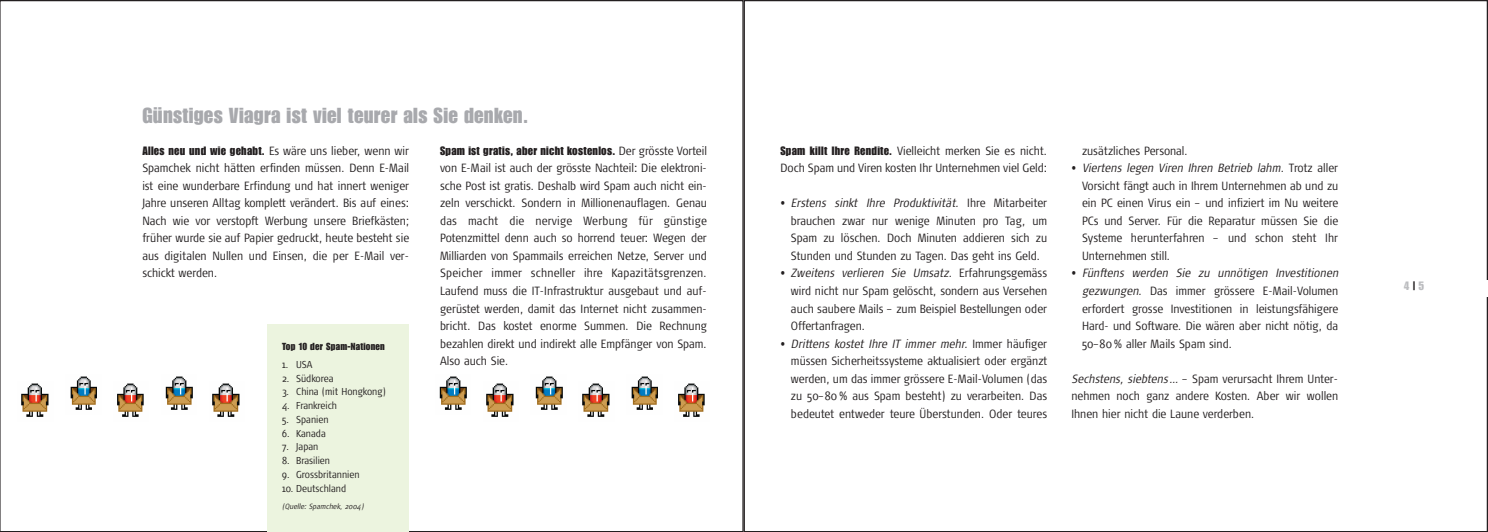
<style>
.page{position:relative;width:1488px;height:532px;background:#fff}
.page>*{position:absolute;margin:0;border:0;box-sizing:border-box;transform-origin:0 0}
.t1{font:21.25px "Impact";letter-spacing:.015em;color:#a8a9ad}
.t2{font:300 11.88px/17.5px "Signa Cond";color:#231f20;text-align:justify}
.t3{font:11.88px "Impact";letter-spacing:.025em;color:#231f20}
.t4{font:11.88px "Impact";color:#bcbdc0}
.t5{font:300 10px "Signa Cond";color:#231f20}
.t6{font:10px "Impact";letter-spacing:.025em;color:#231f20}
.t7{font:italic 300 7.5px "Signa Cond";color:#231f20}
.s1{font-family:"Impact";font-weight:400}
.s2{font-family:"Signa Cond";font-weight:300}
.s3{font-style:italic}
.s4{color:#231f20}
</style>
<div class="page">
<svg style="left:0;top:0;width:743px;height:531px"></svg>
<div style="left:439px;top:142px;width:269px;height:283px;background:#fff"></div>
<div style="left:141px;top:142px;width:269px;height:146px;background:#fff"></div>
<div style="left:267px;top:324px;width:142px;height:207px;background:#ecf4df"></div>
<img style="left:435px;top:374px;width:32px;height:40px">
<img style="left:486px;top:383px;width:28px;height:34px">
<img style="left:535px;top:376px;width:28px;height:34px">
<img style="left:582px;top:383px;width:28px;height:34px">
<img style="left:631px;top:376px;width:27px;height:34px">
<img style="left:678px;top:381px;width:32px;height:40px">
<img style="left:18px;top:381px;width:35px;height:40px">
<img style="left:66px;top:374px;width:35px;height:40px">
<img style="left:113px;top:381px;width:36px;height:40px">
<img style="left:161px;top:374px;width:36px;height:40px">
<img style="left:209px;top:381px;width:36px;height:40px">
<h1 class="t1" style="left:142px;top:108px;width:387px">Günstiges Viagra ist viel teurer als Sie denken.</h1>
<p class="t2" style="left:142px;top:143px;width:268px"><span class="s1">Alles neu und wie gehabt.</span> Es wäre uns lieber, wenn wir Spamchek nicht hätten erfinden müssen. Denn E-Mail ist eine wunderbare Erfindung und hat innert weniger Jahre unseren Alltag komplett verändert. Bis auf eines:<br>Nach wie vor verstopft Werbung unsere Briefkästen; früher wurde sie auf Papier gedruckt, heute besteht sie aus digitalen Nullen und Einsen, die per E-Mail ver&shy;schickt werden.</p>
<p class="t6" style="left:282px;top:343px;width:104px">Top 10 der Spam-Nationen</p>
<p class="t5" style="left:282px;top:360px;width:32px">1. USA</p>
<p class="t5" style="left:282px;top:374px;width:53px">2. Südkorea</p>
<p class="t5" style="left:282px;top:388px;width:106px">3. China (mit Hongkong)</p>
<p class="t5" style="left:282px;top:401px;width:57px">4. Frankreich</p>
<p class="t5" style="left:282px;top:415px;width:48px">5. Spanien</p>
<p class="t5" style="left:282px;top:429px;width:45px">6. Kanada</p>
<p class="t5" style="left:282px;top:443px;width:38px">7. Japan</p>
<p class="t5" style="left:282px;top:456px;width:49px">8. Brasilien</p>
<p class="t5" style="left:282px;top:470px;width:79px">9. Grossbritannien</p>
<p class="t5" style="left:282px;top:484px;width:66px">10. Deutschland</p>
<p class="t7" style="left:282px;top:503px;width:83px">(Quelle: Spamchek, 2004)</p>
<p class="t3" style="left:440px;top:146px;width:268px">Spam ist gratis, aber nicht kostenlos. <span class="s2">Der grösste Vorteil</span></p>
<p class="t2" style="left:440px;top:160px;width:268px">von E-Mail ist auch der grösste Nachteil: Die elektroni&shy;sche Post ist gratis. Deshalb wird Spam auch nicht ein&shy;zeln verschickt. Sondern in Millionenauflagen. Genau das macht die nervige Werbung für günstige Potenzmittel denn auch so horrend teuer: Wegen der Milliarden von Spammails erreichen Netze, Server und Speicher immer schneller ihre Kapazitätsgrenzen.<br>Laufend muss die IT-Infrastruktur ausgebaut und auf&shy;gerüstet werden, damit das Internet nicht zusammen&shy;bricht. Das kostet enorme Summen. Die Rechnung bezahlen direkt und indirekt alle Empfänger von Spam.<br>Also auch Sie.</p>
<p class="t2" style="left:780px;top:143px;width:268px"><span class="s1">Spam killt Ihre Rendite.</span> Vielleicht merken Sie es nicht.<br>Doch Spam und Viren kosten Ihr Unternehmen viel Geld:</p>
<p class="t2" style="left:791px;top:195px;width:258px;text-indent:-11px">• <span class="s3">Erstens sinkt Ihre Produktivität.</span> Ihre Mitarbeiter brauchen zwar nur wenige Minuten pro Tag, um Spam zu löschen. Doch Minuten addieren sich zu Stunden und Stunden zu Tagen. Das geht ins Geld.</p>
<p class="t2" style="left:791px;top:265px;width:258px;text-indent:-11px">• <span class="s3">Zweitens verlieren Sie Umsatz.</span> Erfahrungsgemäss wird nicht nur Spam gelöscht, sondern aus Versehen auch saubere Mails – zum Beispiel Bestellungen oder Offertanfragen.</p>
<p class="t2" style="left:791px;top:335px;width:258px;text-indent:-11px">• <span class="s3">Drittens kostet Ihre IT immer mehr.</span> Immer häufiger müssen Sicherheitssysteme aktualisiert oder ergänzt werden, um das immer grössere E-Mail-Volumen (das zu 50–80 % aus Spam besteht) zu verarbeiten. Das bedeutet entweder teure Überstunden. Oder teures</p>
<p class="t2" style="left:1082px;top:143px;width:107px">zusätzliches Personal.</p>
<p class="t2" style="left:1082px;top:160px;width:258px;text-indent:-11px">• <span class="s3">Viertens legen Viren Ihren Betrieb lahm.</span> Trotz aller Vorsicht fängt auch in Ihrem Unternehmen ab und zu ein PC einen Virus ein – und infiziert im Nu weitere PCs und Server. Für die Reparatur müssen Sie die Systeme herunterfahren – und schon steht Ihr Unternehmen still.</p>
<p class="t2" style="left:1082px;top:265px;width:258px;text-indent:-11px">• <span class="s3">Fünftens werden Sie zu unnötigen Investitionen gezwungen.</span> Das immer grössere E-Mail-Volumen erfordert grosse Investitionen in leistungsfähigere Hard- und Software. Die wären aber nicht nötig, da 50–80 % aller Mails Spam sind.</p>
<p class="t2" style="left:1071px;top:370px;width:268px"><span class="s3">Sechstens, siebtens …</span> – Spam verursacht Ihrem Unter&shy;nehmen noch ganz andere Kosten. Aber wir wollen Ihnen hier nicht die Laune verderben.</p>
<p class="t4" style="left:1404px;top:282px;width:22px">4 <span class="s4">|</span> 5</p>
</div>
